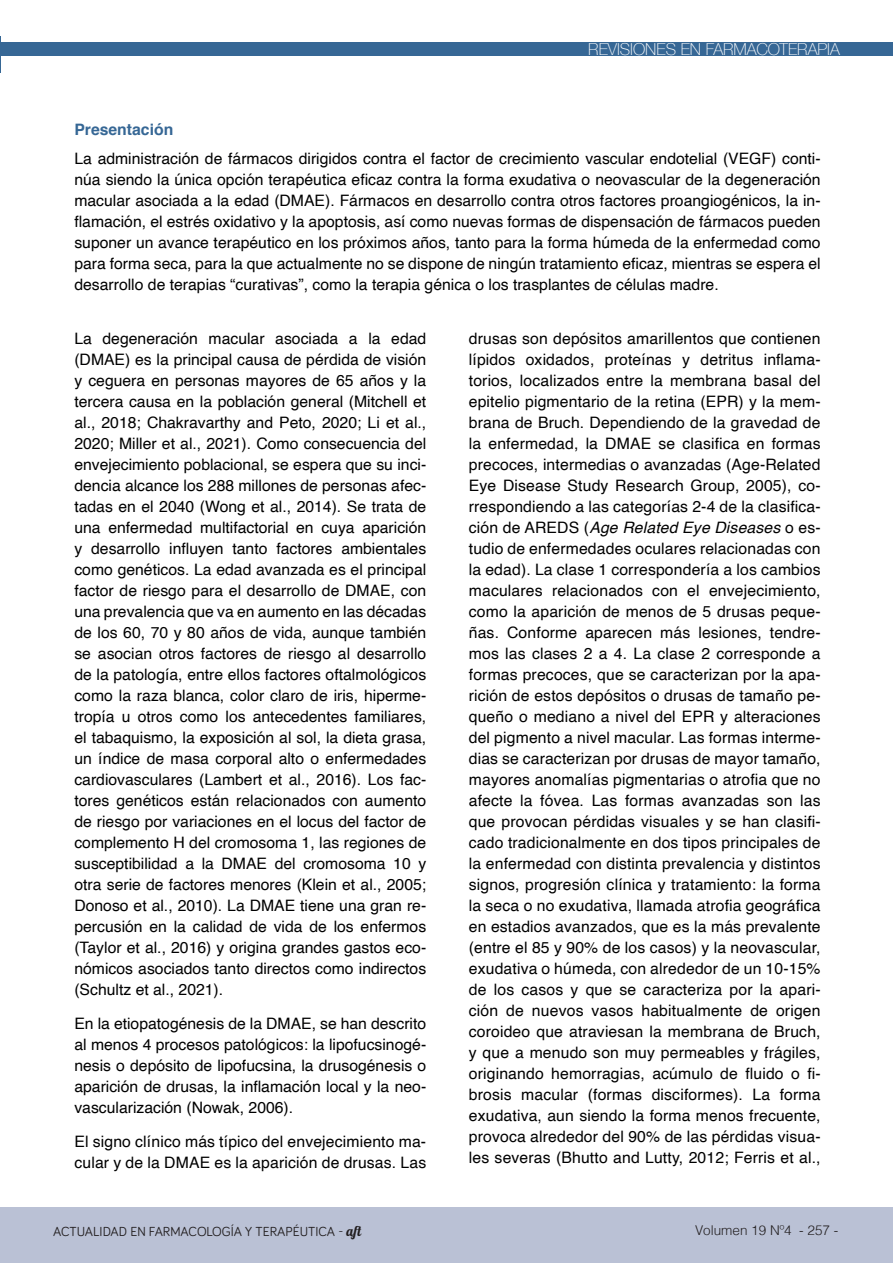
<style>
.page{position:relative;width:893px;height:1263px;background:#fff}
.page>*{position:absolute;margin:0;border:0;box-sizing:border-box;transform-origin:0 0}
.t1{font:100 16.5px "Helvetica Neue";color:#fff}
.t2{font:15.75px/21px "Helvetica";color:#000001;text-align:justify}
.t3{font:700 15.75px "Helvetica";color:#366795}
.t4{font:13.5px "Bariol";color:#231f20}
.t5{font:300 13.5px "Helvetica";color:#231f20}
.s1{font-style:italic}
.s2{font-family:"Lobster 1.4"}
</style>
<div class="page">
<div style="left:0;top:1207px;width:893px;height:56px;background:#bac1d5"></div>
<div style="left:0;top:42px;width:893px;height:13px;background:#366795"></div>
<hr style="left:0;top:36px;width:1px;height:36px;background:#366795">
<p class="t1" style="left:588px;top:37px;width:253px">REVISIONES EN FARMACOTERAPIA</p>
<p class="t3" style="left:74px;top:116px;width:100px">Presentación</p>
<p class="t2" style="left:74px;top:148px;width:748px">La administración de fármacos dirigidos contra el factor de crecimiento vascular endotelial (VEGF) conti&shy;núa siendo la única opción terapéutica eficaz contra la forma exudativa o neovascular de la degeneración macular asociada a la edad (DMAE). Fármacos en desarrollo contra otros factores proangiogénicos, la in&shy;flamación, el estrés oxidativo y la apoptosis, así como nuevas formas de dispensación de fármacos pueden suponer un avance terapéutico en los próximos años, tanto para la forma húmeda de la enfermedad como para forma seca, para la que actualmente no se dispone de ningún tratamiento eficaz, mientras se espera el desarrollo de terapias “curativas”, como la terapia génica o los trasplantes de células madre.</p>
<p class="t2" style="left:74px;top:329px;width:353px">La degeneración macular asociada a la edad (DMAE) es la principal causa de pérdida de visión y ceguera en personas mayores de 65 años y la tercera causa en la población general (Mitchell et al., 2018; Chakravarthy and Peto, 2020; Li et al., 2020; Miller et al., 2021). Como consecuencia del envejecimiento poblacional, se espera que su inci&shy;dencia alcance los 288 millones de personas afec&shy;tadas en el 2040 (Wong et al., 2014). Se trata de una enfermedad multifactorial en cuya aparición y desarrollo influyen tanto factores ambientales como genéticos. La edad avanzada es el principal factor de riesgo para el desarrollo de DMAE, con una prevalencia que va en aumento en las décadas de los 60, 70 y 80 años de vida, aunque también se asocian otros factores de riesgo al desarrollo de la patología, entre ellos factores oftalmológicos como la raza blanca, color claro de iris, hiperme&shy;tropía u otros como los antecedentes familiares, el tabaquismo, la exposición al sol, la dieta grasa, un índice de masa corporal alto o enfermedades cardiovasculares (Lambert et al., 2016). Los fac&shy;tores genéticos están relacionados con aumento de riesgo por variaciones en el locus del factor de complemento H del cromosoma 1, las regiones de susceptibilidad a la DMAE del cromosoma 10 y otra serie de factores menores (Klein et al., 2005; Donoso et al., 2010). La DMAE tiene una gran re&shy;percusión en la calidad de vida de los enfermos (Taylor et al., 2016) y origina grandes gastos eco&shy;nómicos asociados tanto directos como indirectos (Schultz et al., 2021).</p>
<p class="t2" style="left:74px;top:1013px;width:353px">En la etiopatogénesis de la DMAE, se han descrito al menos 4 procesos patológicos: la lipofucsinogé&shy;nesis o depósito de lipofucsina, la drusogénesis o aparición de drusas, la inflamación local y la neo&shy;vascularización (Nowak, 2006).</p>
<p class="t2" style="left:74px;top:1131px;width:353px">El signo clínico más típico del envejecimiento ma&shy;cular y de la DMAE es la aparición de drusas. Las</p>
<p class="t2" style="left:469px;top:328px;width:353px">drusas son depósitos amarillentos que contienen lípidos oxidados, proteínas y detritus inflama&shy;torios, localizados entre la membrana basal del epitelio pigmentario de la retina (EPR) y la mem&shy;brana de Bruch. Dependiendo de la gravedad de la enfermedad, la DMAE se clasifica en formas precoces, intermedias o avanzadas (Age-Related Eye Disease Study Research Group, 2005), co&shy;rrespondiendo a las categorías 2-4 de la clasifica&shy;ción de AREDS (<span class="s1">Age Related Eye Diseases</span> o es&shy;tudio de enfermedades oculares relacionadas con la edad). La clase 1 correspondería a los cambios maculares relacionados con el envejecimiento, como la aparición de menos de 5 drusas peque&shy;ñas. Conforme aparecen más lesiones, tendre&shy;mos las clases 2 a 4. La clase 2 corresponde a formas precoces, que se caracterizan por la apa&shy;rición de estos depósitos o drusas de tamaño pe&shy;queño o mediano a nivel del EPR y alteraciones del pigmento a nivel macular. Las formas interme&shy;dias se caracterizan por drusas de mayor tamaño, mayores anomalías pigmentarias o atrofia que no afecte la fóvea. Las formas avanzadas son las que provocan pérdidas visuales y se han clasifi&shy;cado tradicionalmente en dos tipos principales de la enfermedad con distinta prevalencia y distintos signos, progresión clínica y tratamiento: la forma la seca o no exudativa, llamada atrofia geográfica en estadios avanzados, que es la más prevalente (entre el 85 y 90% de los casos) y la neovascular, exudativa o húmeda, con alrededor de un 10-15% de los casos y que se caracteriza por la apari&shy;ción de nuevos vasos habitualmente de origen coroideo que atraviesan la membrana de Bruch, y que a menudo son muy permeables y frágiles, originando hemorragias, acúmulo de fluido o fi&shy;brosis macular (formas disciformes). La forma exudativa, aun siendo la forma menos frecuente, provoca alrededor del 90% de las pérdidas visua&shy;les severas (Bhutto and Lutty, 2012; Ferris et al.,</p>
<p class="t4" style="left:53px;top:1222px;width:313px">ACTUALIDAD EN FARMACOLOGÍA Y TERAPÉUTICA - <span class="s2">aft</span></p>
<p class="t5" style="left:695px;top:1218px;width:145px">Volumen 19 Nº4 - 257 -</p>
</div>
